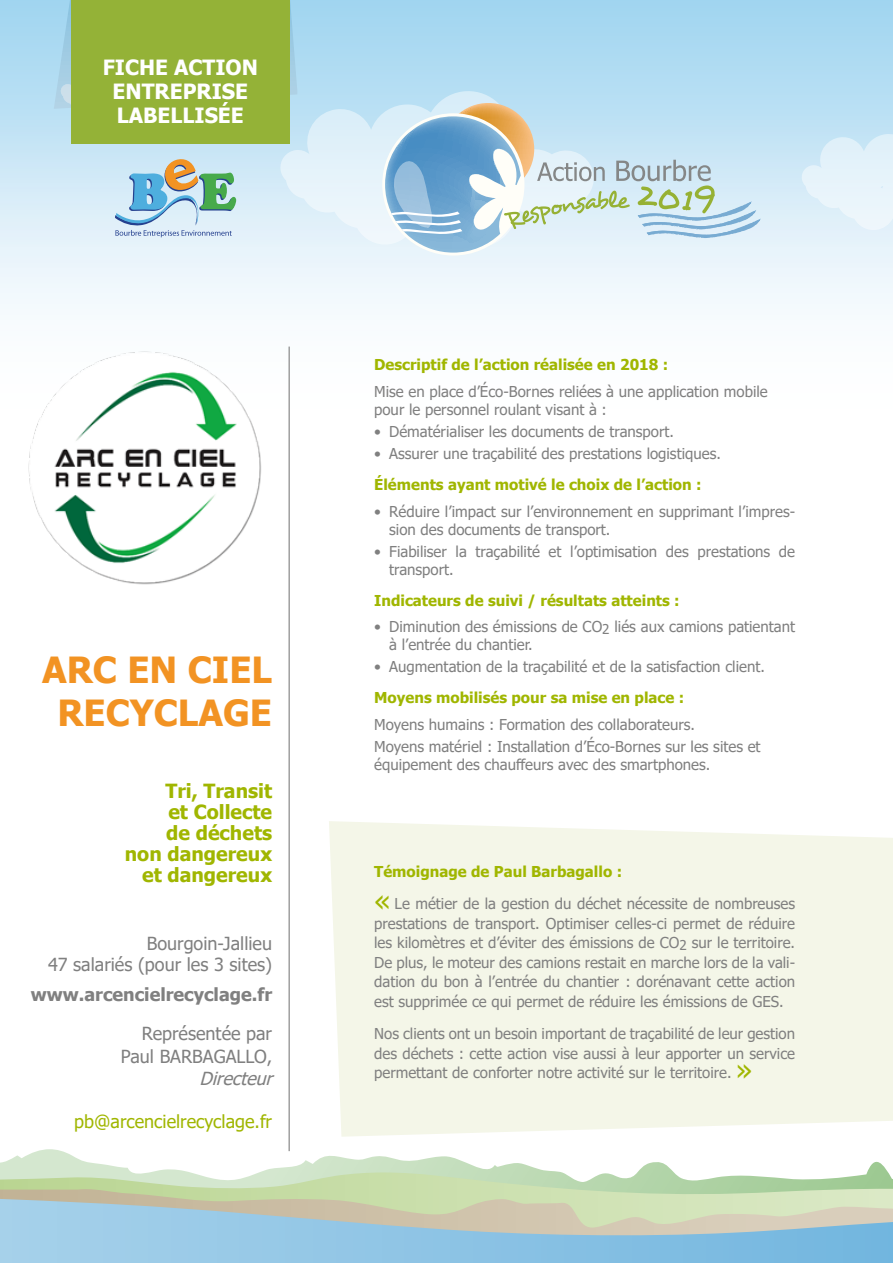
<style>
.page{position:relative;width:893px;height:1263px;background:#fff}
.page>*{position:absolute;margin:0;border:0;box-sizing:border-box;transform-origin:0 0}
.t1{font:700 36px/43.2px "Tahoma";color:#f29323;text-align:center}
.t2{font:700 21px/24px "Tahoma";color:#fff;text-align:center}
.t3{font:700 19.5px/21px "Tahoma";color:#a0b600;text-align:right}
.t4{font:18px/21px "Tahoma";color:#808080;text-align:right}
.t5{font:700 18px "Tahoma";color:#808080}
.t6{font:18px "Tahoma";color:#a0b600}
.t7{font:italic 18px "Tahoma";color:#808080}
.t8{font:15px/19.5px "Tahoma";color:#808080}
.t9{font:700 15px "Tahoma";color:#a0b600}
.s1{font-weight:700;color:#a0b600}
.s2{font-size:30px;color:#a0b600}
</style>
<div class="page">
<svg style="left:0;top:1149px;width:888px;height:23px"></svg>
<svg style="left:0;top:1172px;width:893px;height:17px;background:#c7dfb8"></svg>
<svg style="left:0;top:1189px;width:893px;height:10px;background:#c7d8aa"></svg>
<svg style="left:0;top:1199px;width:893px;height:64px;background:#a7c8d2"></svg>
<div style="left:0;top:0;width:893px;height:443px;background:linear-gradient(to bottom,#a3d6f0,#fff)"></div>
<svg style="left:54px;top:0;width:243px;height:109px;background:#a7d2e3"></svg>
<div style="left:71px;top:0;width:218px;height:143px;background:#94b237"></div>
<svg style="left:115px;top:157px;width:121px;height:80px;background:#aecdd1"></svg>
<svg style="left:280px;top:91px;width:314px;height:156px;background:#d5eaf2"></svg>
<svg style="left:802px;top:125px;width:91px;height:107px;background:#deeff9"></svg>
<svg style="left:385px;top:103px;width:376px;height:150px;background:#bdd6e2"></svg>
<div style="left:329px;top:821px;width:564px;height:316px;background:#f4f6e8"></div>
<hr style="left:289px;top:347px;width:1px;height:804px;background:#808080">
<img style="left:23px;top:347px;width:243px;height:238px">
<h2 class="t2" style="left:103px;top:56px;width:157px">FICHE ACTION<br>ENTREPRISE<br>LABELLISÉE</h2>
<h1 class="t1" style="left:42px;top:650px;width:231px">ARC EN CIEL<br>RECYCLAGE</h1>
<h3 class="t3" style="left:125px;top:782px;width:149px">Tri, Transit<br>et Collecte<br>de déchets non dangereux et dangereux</h3>
<p class="t4" style="left:48px;top:934px;width:226px">Bourgoin-Jallieu<br>47 salariés (pour les 3 sites)</p>
<p class="t5" style="left:31px;top:981px;width:243px">www.arcencielrecyclage.fr</p>
<p class="t4" style="left:121px;top:1023px;width:153px;line-height:22.5px">Représentée par<br>Paul BARBAGALLO,</p>
<p class="t7" style="left:200px;top:1066px;width:81px">Directeur</p>
<p class="t6" style="left:74px;top:1109px;width:199px">pb@arcencielrecyclage.fr</p>
<p class="t9" style="left:374px;top:354px;width:295px">Descriptif de l’action réalisée en 2018 :</p>
<p class="t8" style="left:374px;top:383px;width:395px;line-height:18px">Mise en place d’Éco-Bornes reliées à une application mobile pour le personnel roulant visant à :</p>
<p class="t8" style="left:374px;top:423px;width:301px">• Dématérialiser les documents de transport.</p>
<p class="t8" style="left:374px;top:445px;width:348px">• Assurer une traçabilité des prestations logistiques.</p>
<p class="t9" style="left:374px;top:474px;width:329px">Éléments ayant motivé le choix de l’action :</p>
<p class="t8" style="left:389px;top:503px;width:407px;line-height:18px;text-indent:-15px">• Réduire l’impact sur l’environnement en supprimant l’impres&shy;sion des documents de transport.</p>
<p class="t8" style="left:389px;top:543px;width:407px;line-height:18px;text-indent:-15px">• Fiabiliser la traçabilité et l’optimisation des prestations de transport.</p>
<p class="t9" style="left:374px;top:589px;width:307px">Indicateurs de suivi / résultats atteints :</p>
<p class="t8" style="left:389px;top:618px;width:407px;line-height:18px;text-indent:-15px">• Diminution des émissions de CO<sub>2</sub> liés aux camions patientant à l’entrée du chantier.</p>
<p class="t8" style="left:374px;top:658px;width:392px">• Augmentation de la traçabilité et de la satisfaction client.</p>
<p class="t9" style="left:374px;top:687px;width:311px">Moyens mobilisés pour sa mise en place :</p>
<p class="t8" style="left:374px;top:714px;width:388px;line-height:22.2px">Moyens humains : Formation des collaborateurs.<br>Moyens matériel : Installation d’Éco-Bornes sur les sites et</p>
<p class="t8" style="left:374px;top:755px;width:338px">équipement des chauffeurs avec des smartphones.</p>
<p class="t8" style="left:374px;top:856px;width:422px;line-height:32.2px"><span class="s1">Témoignage de Paul Barbagallo :<br></span><span class="s2">«</span> Le métier de la gestion du déchet nécessite de nombreuses</p>
<p class="t8" style="left:374px;top:914px;width:422px;text-align:justify">prestations de transport. Optimiser celles-ci permet de réduire les kilomètres et d’éviter des émissions de CO<sub>2</sub> sur le territoire.<br>De plus, le moteur des camions restait en marche lors de la vali&shy;dation du bon à l’entrée du chantier : dorénavant cette action est supprimée ce qui permet de réduire les émissions de GES.</p>
<p class="t8" style="left:374px;top:1025px;width:422px;text-align:justify">Nos clients ont un besoin important de traçabilité de leur gestion des déchets : cette action vise aussi à leur apporter un service permettant de conforter notre activité sur le territoire. <span class="s2">»</span></p>
</div>
